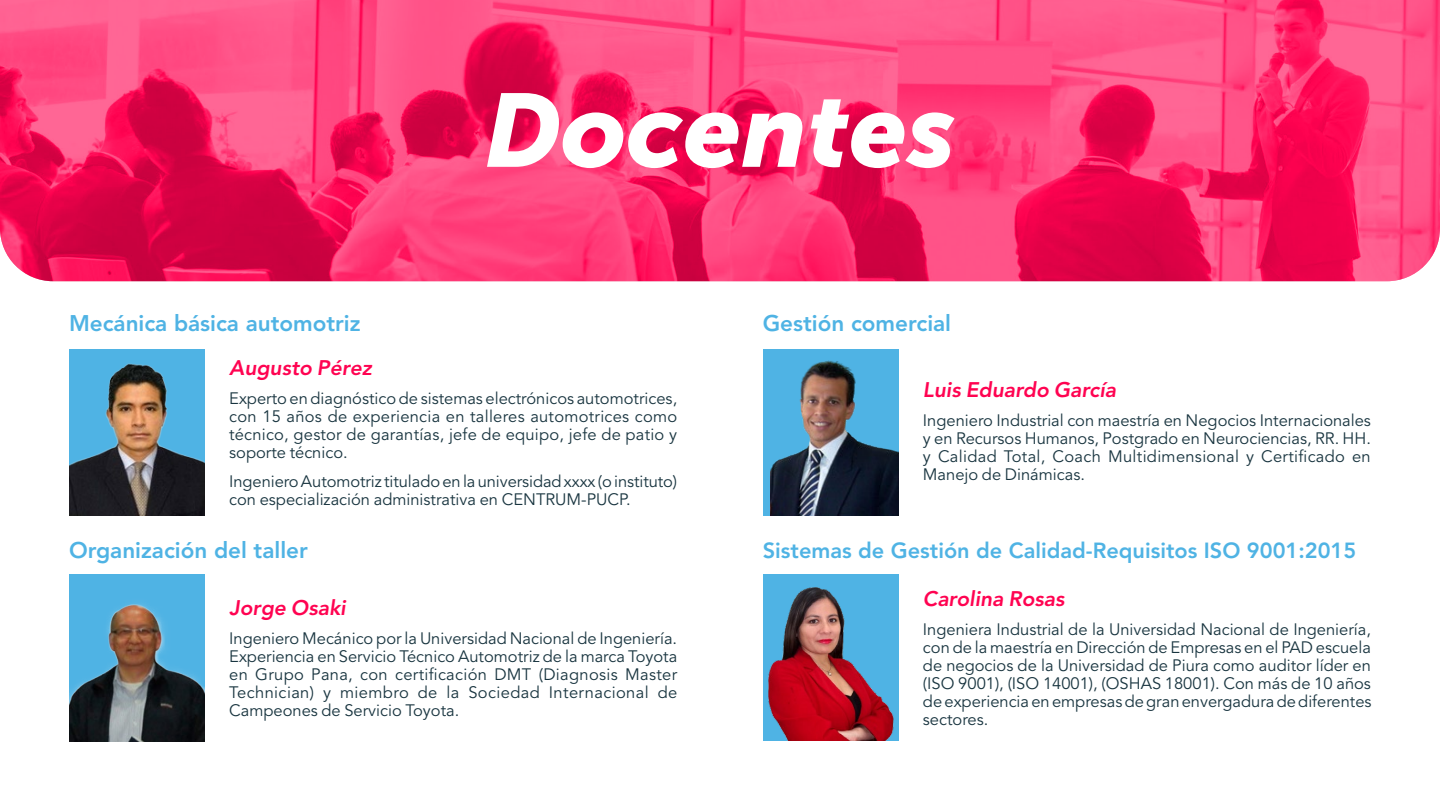
<style>
.page{position:relative;width:1440px;height:810px;background:#fff}
.page>*{position:absolute;margin:0;border:0;box-sizing:border-box;transform-origin:0 0}
.t1{font:italic 103.12px "Museo Sans 900";color:#fff}
.t2{font:800 22.5px "Avenir LT Pro";color:#4fb3e4}
.t3{font:800 21.75px "Avenir LT Pro";color:#4fb3e4}
.t4{font:italic 800 21px "Avenir LT Pro";color:#ff0351}
.t5{font:16.5px/18px "Avenir LT Pro";color:#193540;text-align:justify}
</style>
<div class="page">
<svg style="left:0;top:0;width:1440px;height:281px;background:#f53571"></svg>
<img style="left:70px;top:349px;width:134px;height:166px">
<div style="left:69px;top:575px;width:136px;height:166px;background:#4fb3e4"></div>
<div style="left:763px;top:349px;width:135px;height:166px;background:#4fb3e4"></div>
<img style="left:69px;top:604px;width:135px;height:137px">
<img style="left:770px;top:360px;width:128px;height:155px">
<img style="left:763px;top:575px;width:136px;height:166px">
<h2 class="t2" style="left:69px;top:310px;width:293px">Mecánica básica automotriz</h2>
<h1 class="t1" style="left:484px;top:72px;width:473px">Docentes</h1>
<h2 class="t2" style="left:763px;top:310px;width:190px">Gestión comercial</h2>
<p class="t4" style="left:229px;top:355px;width:144px">Augusto Pérez</p>
<p class="t5" style="left:229px;top:390px;width:450px">Experto en diagnóstico de sistemas electrónicos automotrices, con 15 años de experiencia en talleres automotrices como técnico, gestor de garantías, jefe de equipo, jefe de patio y soporte técnico.</p>
<p class="t5" style="left:229px;top:473px;width:450px">Ingeniero Automotriz titulado en la universidad xxxx (o instituto) con especialización administrativa en CENTRUM-PUCP.</p>
<h2 class="t2" style="left:69px;top:537px;width:240px">Organización del taller</h2>
<p class="t4" style="left:229px;top:595px;width:118px">Jorge Osaki</p>
<p class="t5" style="left:229px;top:630px;width:450px">Ingeniero Mecánico por la Universidad Nacional de Ingeniería.<br>Experiencia en Servicio Técnico Automotriz de la marca Toyota en Grupo Pana, con certificación DMT (Diagnosis Master Technician) y miembro de la Sociedad Internacional de Campeones de Servicio Toyota.</p>
<p class="t4" style="left:923px;top:377px;width:195px">Luis Eduardo García</p>
<p class="t5" style="left:923px;top:411px;width:450px">Ingeniero Industrial con maestría en Negocios Internacionales y en Recursos Humanos, Postgrado en Neurociencias, RR. HH. y Calidad Total, Coach Multidimensional y Certificado en Manejo de Dinámicas.</p>
<h3 class="t3" style="left:763px;top:538px;width:595px">Sistemas de Gestión de Calidad-Requisitos ISO 9001:2015</h3>
<p class="t4" style="left:923px;top:586px;width:143px">Carolina Rosas</p>
<p class="t5" style="left:923px;top:621px;width:450px">Ingeniera Industrial de la Universidad Nacional de Ingeniería, con de la maestría en Dirección de Empresas en el PAD escuela de negocios de la Universidad de Piura como auditor líder en (ISO 9001), (ISO 14001), (OSHAS 18001). Con más de 10 años de experiencia en empresas de gran envergadura de diferentes sectores.</p>
</div>
